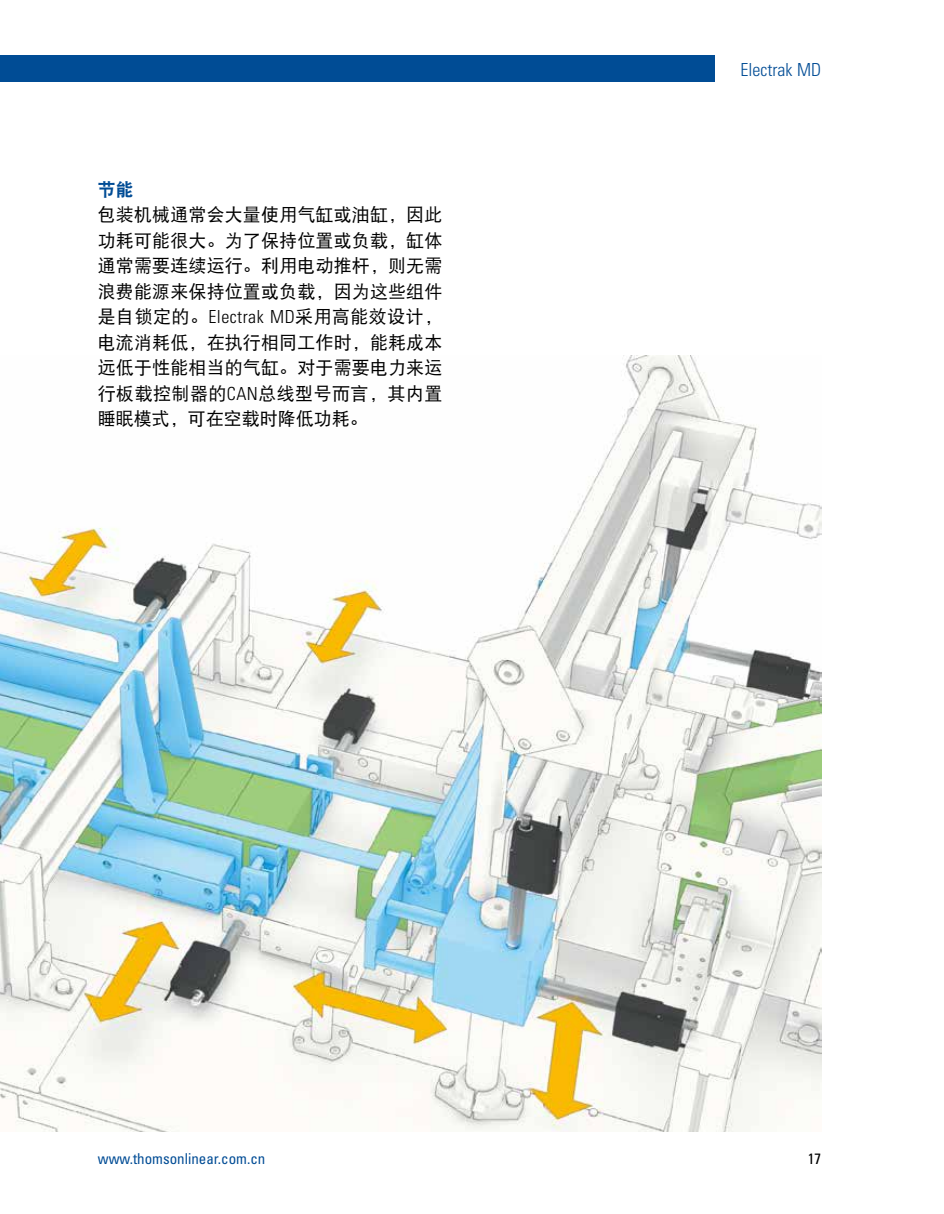
<style>
.page{position:relative;width:944px;height:1214px;background:#fff}
.page>*{position:absolute;margin:0;border:0;box-sizing:border-box;transform-origin:0 0}
.t1{font:18px/25.5px "DF Hei W5";letter-spacing:.01em;color:#000;text-align:justify}
.t2{font:300 condensed 18px "Univers";color:#004c95}
.t3{font:18px "DF Hei W9";color:#004c95}
.t4{font:condensed 15px "Univers";color:#004c95}
.t5{font:condensed 15px "Univers";color:#000}
.s1{font-family:"Univers";font-weight:300;font-stretch:condensed}
</style>
<div class="page">
<div style="left:13px;top:56px;width:701px;height:26px;background:#004c95"></div>
<div style="left:0;top:56px;width:13px;height:26px;background:#004c95"></div>
<img style="left:0;top:356px;width:821px;height:775px">
<p class="t3" style="left:98px;top:180px;width:37px">节能</p>
<p class="t1" style="left:98px;top:202px;width:346px">包装机械通常会大量使用气缸或油缸，因此功耗可能很大。为了保持位置或负载，缸体通常需要连续运行。利用电动推杆，则无需浪费能源来保持位置或负载，因为这些组件是自锁定的。<span class="s1">Electrak MD</span>采用高能效设计，电流消耗低，在执行相同工作时，能耗成本远低于性能相当的气缸。对于需要电力来运行板载控制器的<span class="s1">CAN</span>总线型号而言，其内置睡眠模式，可在空载时降低功耗。</p>
<p class="t4" style="left:98px;top:1149px;width:169px">www.thomsonlinear.com.cn</p>
<p class="t2" style="left:740px;top:59px;width:82px">Electrak MD</p>
<p class="t5" style="left:807px;top:1149px;width:15px">17</p>
</div>
